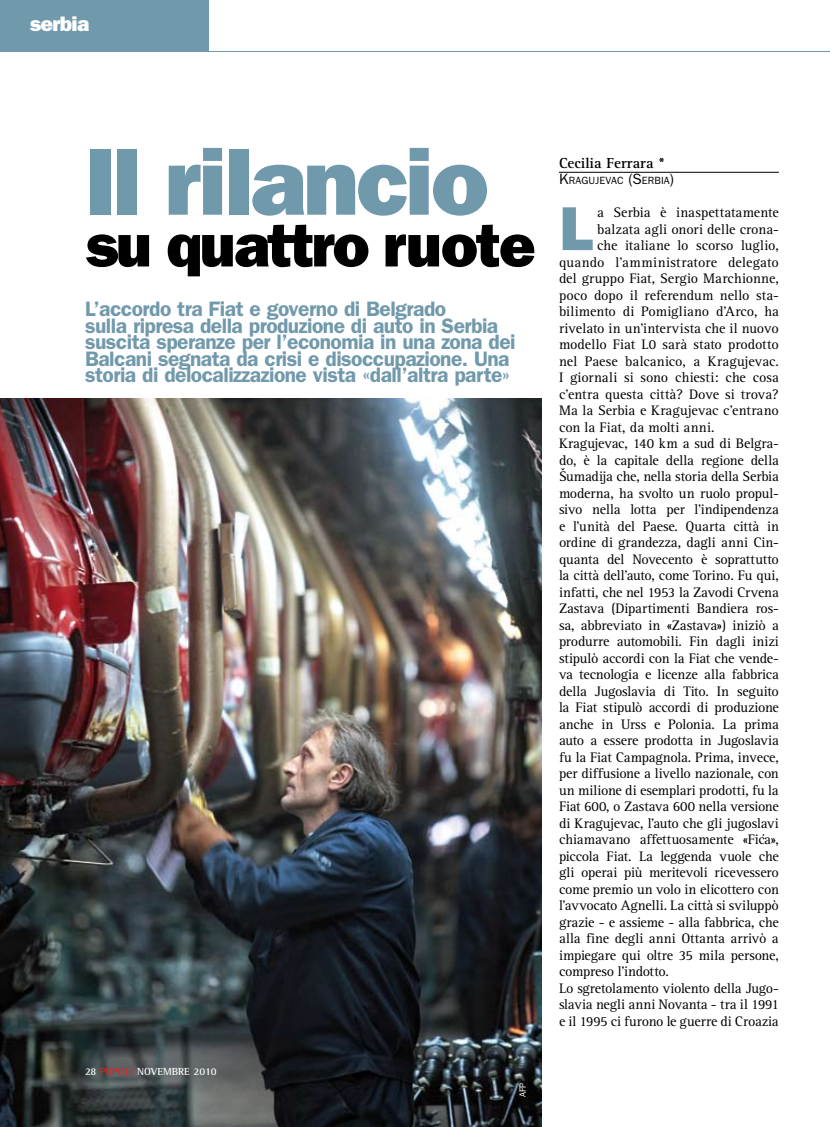
<style>
.page{position:relative;width:830px;height:1127px;background:#fff}
.page>*{position:absolute;margin:0;border:0;box-sizing:border-box;transform-origin:0 0}
.t1{font:96px "ITC Franklin Gothic Std Hvy";color:#7199ac}
.t2{font:62.4px "ITC Franklin Gothic Std Hvy";color:#7199ac}
.t3{font:61.5px "ITC Franklin Gothic Std Hvy";letter-spacing:-.035em;color:#000}
.t4{font:600 21px/16.5px "ITC Franklin Gothic Std";letter-spacing:-.025em;color:#7199ac}
.t5{font:21px "ITC Franklin Gothic Std Hvy";color:#fff}
.t6{font:700 15px "Rotis Serif";color:#000}
.t7{font:14.25px "Rotis Serif";letter-spacing:-.01em;color:#000}
.t8{font:14.25px "Rotis Serif";letter-spacing:.02em;color:#000}
.t9{font:700 10.5px "Rotis Semi Serif";color:#fff}
.t10{font:10.5px "ITC Franklin Gothic Std";letter-spacing:.01em;color:#000}
.t11{font:9px "ITC Franklin Gothic Std";color:#fff}
.s1{color:#e42121}
.s2{font-size:15px}
</style>
<div class="page">
<hr style="left:0;top:51px;width:829px;height:1px;background:#7199ac">
<img style="left:0;top:399px;width:541px;height:728px">
<hr style="left:558px;top:172px;width:220px;height:1px;background:#000">
<div style="left:0;top:0;width:208px;height:51px;background:#7199ac"></div>
<h3 class="t5" style="left:30px;top:12px;width:61px">serbia</h3>
<h1 class="t1" style="left:85px;top:125px;width:405px">Il rilancio</h1>
<h3 class="t3" style="left:85px;top:209px;width:452px">su quattro ruote</h3>
<p class="t4" style="left:85px;top:301px;width:432px">L’accordo tra Fiat e governo di Belgrado<br>sulla ripresa della produzione di auto in Serbia suscita speranze per l’economia in una zona dei Balcani segnata da crisi e disoccupazione. Una storia di delocalizzazione vista «dall’altra parte»</p>
<p class="t9" style="left:85px;top:1065px;width:133px">28 <span class="s1">POPOLI</span> NOVEMBRE 2010</p>
<p class="t11" style="left:517px;top:1097px;width:16px;rotate:-90deg">AFP</p>
<p class="t6" style="left:558px;top:154px;width:107px">Cecilia Ferrara *</p>
<p class="t10" style="left:558px;top:174px;width:116px"><span class="s2">K</span>RAGUJEVAC <span class="s2">(S</span>ERBIA<span class="s2">)</span></p>
<h2 class="t2" style="left:558px;top:192px;width:35px">L</h2>
<p class="t7" style="left:596px;top:204px;width:183px">a Serbia è inaspettatamente</p>
<p class="t7" style="left:596px;top:221px;width:183px">balzata agli onori delle crona-</p>
<p class="t7" style="left:596px;top:237px;width:183px">che italiane lo scorso luglio,</p>
<p class="t8" style="left:558px;top:254px;width:221px">quando l’amministratore delegato</p>
<p class="t7" style="left:558px;top:270px;width:221px">del gruppo Fiat, Sergio Marchionne,</p>
<p class="t7" style="left:558px;top:287px;width:221px">poco dopo il referendum nello sta-</p>
<p class="t7" style="left:558px;top:303px;width:221px">bilimento di Pomigliano d’Arco, ha</p>
<p class="t7" style="left:558px;top:320px;width:221px">rivelato in un’intervista che il nuovo</p>
<p class="t7" style="left:558px;top:336px;width:221px">modello Fiat L0 sarà stato prodotto</p>
<p class="t7" style="left:558px;top:353px;width:221px">nel Paese balcanico, a Kragujevac.</p>
<p class="t7" style="left:558px;top:369px;width:221px">I giornali si sono chiesti: che cosa</p>
<p class="t7" style="left:558px;top:386px;width:221px">c’entra questa città? Dove si trova?</p>
<p class="t7" style="left:558px;top:402px;width:221px">Ma la Serbia e Kragujevac c’entrano</p>
<p class="t7" style="left:558px;top:419px;width:157px">con la Fiat, da molti anni.</p>
<p class="t7" style="left:558px;top:435px;width:221px">Kragujevac, 140 km a sud di Belgra-</p>
<p class="t7" style="left:558px;top:452px;width:221px">do, è la capitale della regione della</p>
<p class="t7" style="left:558px;top:468px;width:221px">Šumadija che, nella storia della Serbia</p>
<p class="t7" style="left:558px;top:485px;width:221px">moderna, ha svolto un ruolo propul-</p>
<p class="t7" style="left:558px;top:501px;width:221px">sivo nella lotta per l’indipendenza</p>
<p class="t7" style="left:558px;top:518px;width:221px">e l’unità del Paese. Quarta città in</p>
<p class="t7" style="left:558px;top:534px;width:221px">ordine di grandezza, dagli anni Cin-</p>
<p class="t7" style="left:558px;top:551px;width:221px">quanta del Novecento è soprattutto</p>
<p class="t7" style="left:558px;top:567px;width:221px">la città dell’auto, come Torino. Fu qui,</p>
<p class="t7" style="left:558px;top:584px;width:221px">infatti, che nel 1953 la Zavodi Crvena</p>
<p class="t7" style="left:558px;top:600px;width:221px">Zastava (Dipartimenti Bandiera ros-</p>
<p class="t7" style="left:558px;top:617px;width:221px">sa, abbreviato in «Zastava») iniziò a</p>
<p class="t7" style="left:558px;top:633px;width:221px">produrre automobili. Fin dagli inizi</p>
<p class="t7" style="left:558px;top:650px;width:221px">stipulò accordi con la Fiat che vende-</p>
<p class="t7" style="left:558px;top:666px;width:221px">va tecnologia e licenze alla fabbrica</p>
<p class="t7" style="left:558px;top:683px;width:221px">della Jugoslavia di Tito. In seguito</p>
<p class="t7" style="left:558px;top:699px;width:221px">la Fiat stipulò accordi di produzione</p>
<p class="t7" style="left:558px;top:716px;width:221px">anche in Urss e Polonia. La prima</p>
<p class="t7" style="left:558px;top:732px;width:221px">auto a essere prodotta in Jugoslavia</p>
<p class="t7" style="left:558px;top:749px;width:221px">fu la Fiat Campagnola. Prima, invece,</p>
<p class="t7" style="left:558px;top:765px;width:221px">per diffusione a livello nazionale, con</p>
<p class="t7" style="left:558px;top:782px;width:221px">un milione di esemplari prodotti, fu la</p>
<p class="t7" style="left:558px;top:798px;width:221px">Fiat 600, o Zastava 600 nella versione</p>
<p class="t7" style="left:558px;top:815px;width:221px">di Kragujevac, l’auto che gli jugoslavi</p>
<p class="t7" style="left:558px;top:831px;width:221px">chiamavano affettuosamente «Fic´a»,</p>
<p class="t7" style="left:558px;top:848px;width:221px">piccola Fiat. La leggenda vuole che</p>
<p class="t7" style="left:558px;top:864px;width:221px">gli operai più meritevoli ricevessero</p>
<p class="t7" style="left:558px;top:881px;width:221px">come premio un volo in elicottero con</p>
<p class="t7" style="left:558px;top:897px;width:221px">l’avvocato Agnelli. La città si sviluppò</p>
<p class="t7" style="left:558px;top:914px;width:221px">grazie - e assieme - alla fabbrica, che</p>
<p class="t7" style="left:558px;top:930px;width:221px">alla fine degli anni Ottanta arrivò a</p>
<p class="t7" style="left:558px;top:947px;width:221px">impiegare qui oltre 35 mila persone,</p>
<p class="t7" style="left:558px;top:963px;width:111px">compreso l’indotto.</p>
<p class="t7" style="left:558px;top:980px;width:221px">Lo sgretolamento violento della Jugo-</p>
<p class="t7" style="left:558px;top:996px;width:221px">slavia negli anni Novanta - tra il 1991</p>
<p class="t7" style="left:558px;top:1013px;width:221px">e il 1995 ci furono le guerre di Croazia</p>
</div>
